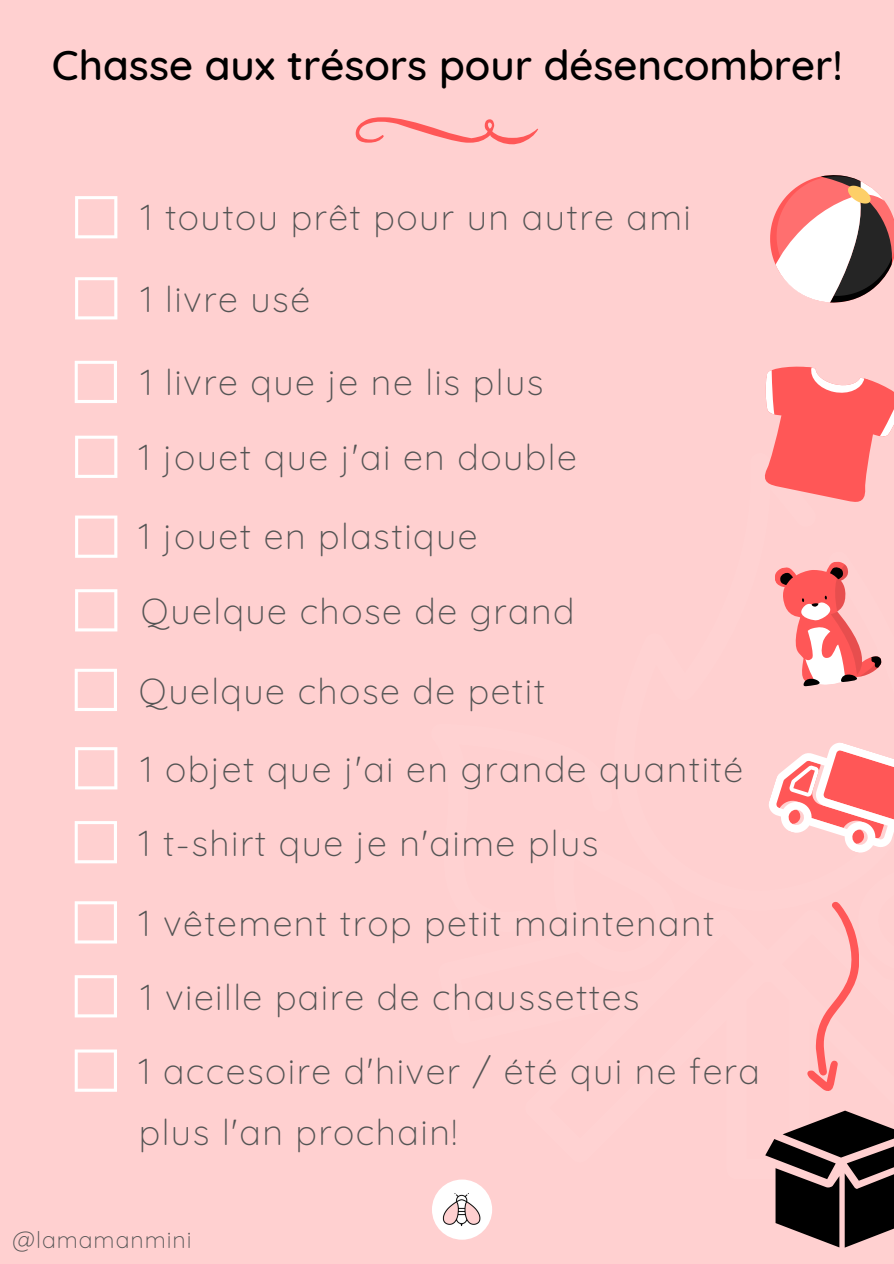
<style>
.page{position:relative;width:894px;height:1264px;background:#fff}
.page>*{position:absolute;margin:0;border:0;box-sizing:border-box;transform-origin:0 0}
.t1{font:500 42px "Quicksand";color:#000}
.t2{font:300 36px/60.8px "Quicksand";letter-spacing:.04em;color:#545454}
.t3{font:300 23.25px "Quicksand";letter-spacing:.04em;color:#545454}
</style>
<div class="page">
<div style="left:0;top:0;width:893px;height:1263px;background:#ffd0d0"></div>
<svg style="left:75px;top:196px;width:42px;height:42px"></svg>
<svg style="left:75px;top:435px;width:42px;height:43px"></svg>
<svg style="left:75px;top:515px;width:42px;height:43px"></svg>
<svg style="left:75px;top:669px;width:42px;height:42px"></svg>
<svg style="left:75px;top:589px;width:42px;height:42px"></svg>
<svg style="left:75px;top:821px;width:42px;height:42px"></svg>
<svg style="left:75px;top:901px;width:42px;height:42px"></svg>
<svg style="left:75px;top:975px;width:42px;height:42px"></svg>
<svg style="left:75px;top:277px;width:42px;height:42px"></svg>
<svg style="left:75px;top:361px;width:42px;height:42px"></svg>
<svg style="left:75px;top:1049px;width:42px;height:42px"></svg>
<svg style="left:75px;top:747px;width:42px;height:42px"></svg>
<img style="left:432px;top:1179px;width:60px;height:60px;border-radius:50%">
<svg style="left:355px;top:117px;width:183px;height:27px"></svg>
<svg style="left:775px;top:561px;width:107px;height:126px"></svg>
<svg style="left:770px;top:175px;width:123px;height:128px"></svg>
<svg style="left:765px;top:366px;width:128px;height:136px"></svg>
<svg style="left:765px;top:743px;width:128px;height:504px"></svg>
<p class="t1" style="left:52px;top:38px;width:791px">Chasse aux trésors pour désencombrer!</p>
<p class="t2" style="left:141px;top:186px;width:551px">1 toutou prêt pour un autre ami</p>
<p class="t2" style="left:141px;top:267px;width:171px">1 livre usé</p>
<p class="t2" style="left:141px;top:351px;width:404px">1 livre que je ne lis plus</p>
<p class="t2" style="left:139px;top:425px;width:439px">1 jouet que j'ai en double</p>
<p class="t2" style="left:139px;top:505px;width:340px">1 jouet en plastique</p>
<p class="t2" style="left:141px;top:580px;width:435px">Quelque chose de grand</p>
<p class="t2" style="left:139px;top:651px;width:605px;line-height:78.3px">Quelque chose de petit<br>1 objet que j'ai en grande quantité</p>
<p class="t2" style="left:139px;top:812px;width:461px">1 t-shirt que je n'aime plus</p>
<p class="t2" style="left:139px;top:892px;width:577px">1 vêtement trop petit maintenant</p>
<p class="t2" style="left:141px;top:966px;width:500px">1 vieille paire de chaussettes</p>
<p class="t2" style="left:139px;top:1040px;width:622px">1 accesoire d'hiver / été qui ne fera plus l'an prochain!</p>
<p class="t3" style="left:12px;top:1224px;width:180px">@lamamanmini</p>
</div>
